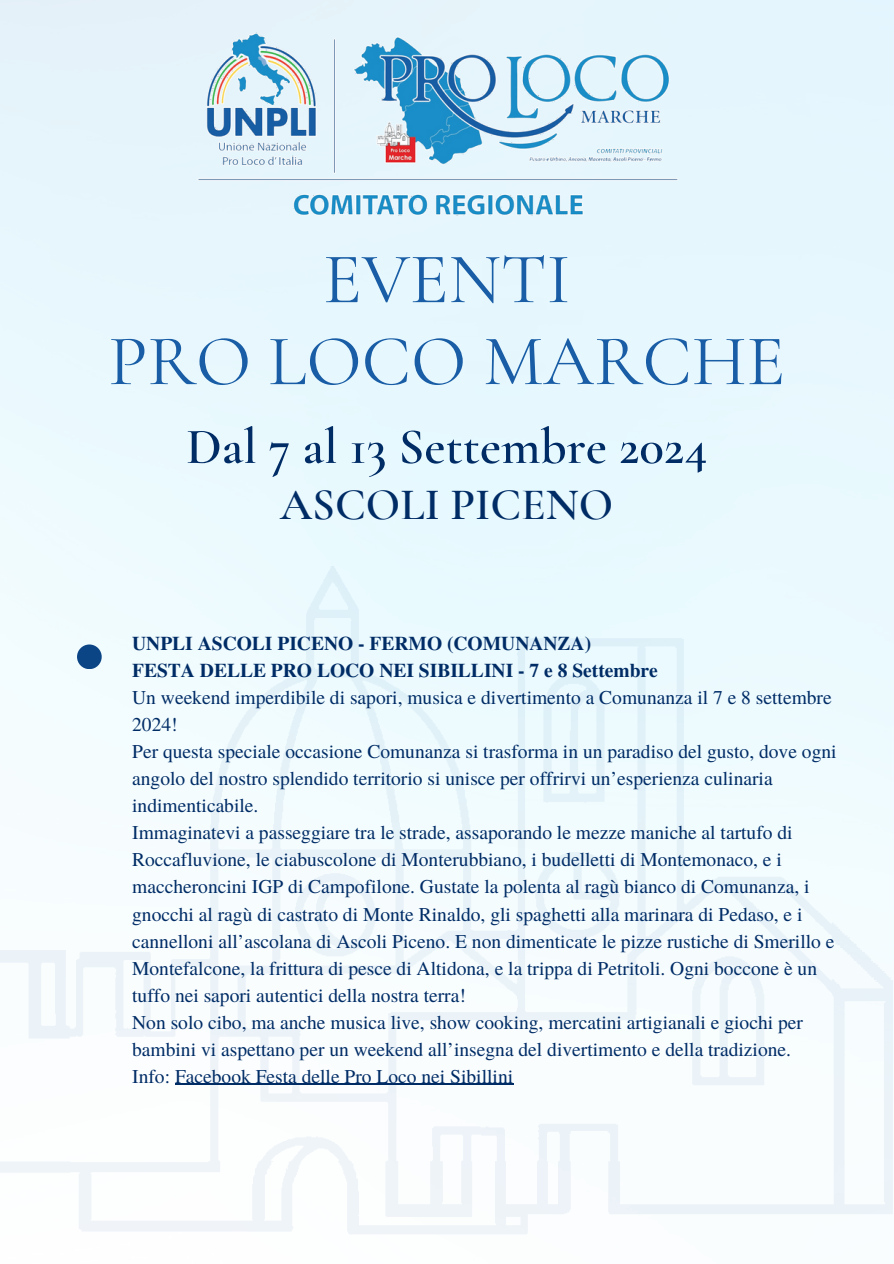
<style>
.page{position:relative;width:894px;height:1264px;background:#fff}
.page>*{position:absolute;margin:0;border:0;box-sizing:border-box;transform-origin:0 0}
.t1{font:72px "Cormorant Garamond";color:#185da5}
.t2{font:600 51px "Cormorant Garamond";color:#002c66}
.t3{font:600 45px "Cormorant Garamond";color:#002c66}
.t4{font:19.5px/27px "Te X Gyre Termes";color:#002c66}
.t5{font:700 19.5px "Te X Gyre Termes";color:#002c66}
</style>
<div class="page">
<img style="left:190px;top:24px;width:512px;height:200px">
<img style="left:0;top:544px;width:893px;height:719px">
<hr style="left:175px;top:1083px;width:338px;height:1px;background:#002c66">
<div style="left:77px;top:644px;width:25px;height:25px;background:#0c4586;border-radius:50%"></div>
<h1 class="t1" style="left:323px;top:235px;width:249px">EVENTI</h1>
<h1 class="t1" style="left:108px;top:317px;width:678px">PRO LOCO MARCHE</h1>
<h2 class="t2" style="left:186px;top:416px;width:522px">Dal 7 al 13 Settembre 2024</h2>
<p class="t3" style="left:280px;top:477px;width:334px">ASCOLI PICENO</p>
<p class="t5" style="left:132px;top:628px;width:460px">UNPLI ASCOLI PICENO - FERMO (COMUNANZA)</p>
<p class="t5" style="left:132px;top:655px;width:527px">FESTA DELLE PRO LOCO NEI SIBILLINI - 7 e 8 Settembre</p>
<p class="t4" style="left:132px;top:683px;width:700px">Un weekend imperdibile di sapori, musica e divertimento a Comunanza il 7 e 8 settembre<br>2024!</p>
<p class="t4" style="left:132px;top:737px;width:705px">Per questa speciale occasione Comunanza si trasforma in un paradiso del gusto, dove ogni angolo del nostro splendido territorio si unisce per offrirvi un’esperienza culinaria indimenticabile.</p>
<p class="t4" style="left:132px;top:818px;width:703px">Immaginatevi a passeggiare tra le strade, assaporando le mezze maniche al tartufo di Roccafluvione, le ciabuscolone di Monterubbiano, i budelletti di Montemonaco, e i maccheroncini IGP di Campofilone. Gustate la polenta al ragù bianco di Comunanza, i gnocchi al ragù di castrato di Monte Rinaldo, gli spaghetti alla marinara di Pedaso, e i cannelloni all’ascolana di Ascoli Piceno. E non dimenticate le pizze rustiche di Smerillo e Montefalcone, la frittura di pesce di Altidona, e la trippa di Petritoli. Ogni boccone è un tuffo nei sapori autentici della nostra terra!</p>
<p class="t4" style="left:132px;top:1007px;width:672px">Non solo cibo, ma anche musica live, show cooking, mercatini artigianali e giochi per bambini vi aspettano per un weekend all’insegna del divertimento e della tradizione.</p>
<p class="t4" style="left:132px;top:1061px;width:382px">Info: Facebook Festa delle Pro Loco nei Sibillini</p>
</div>
